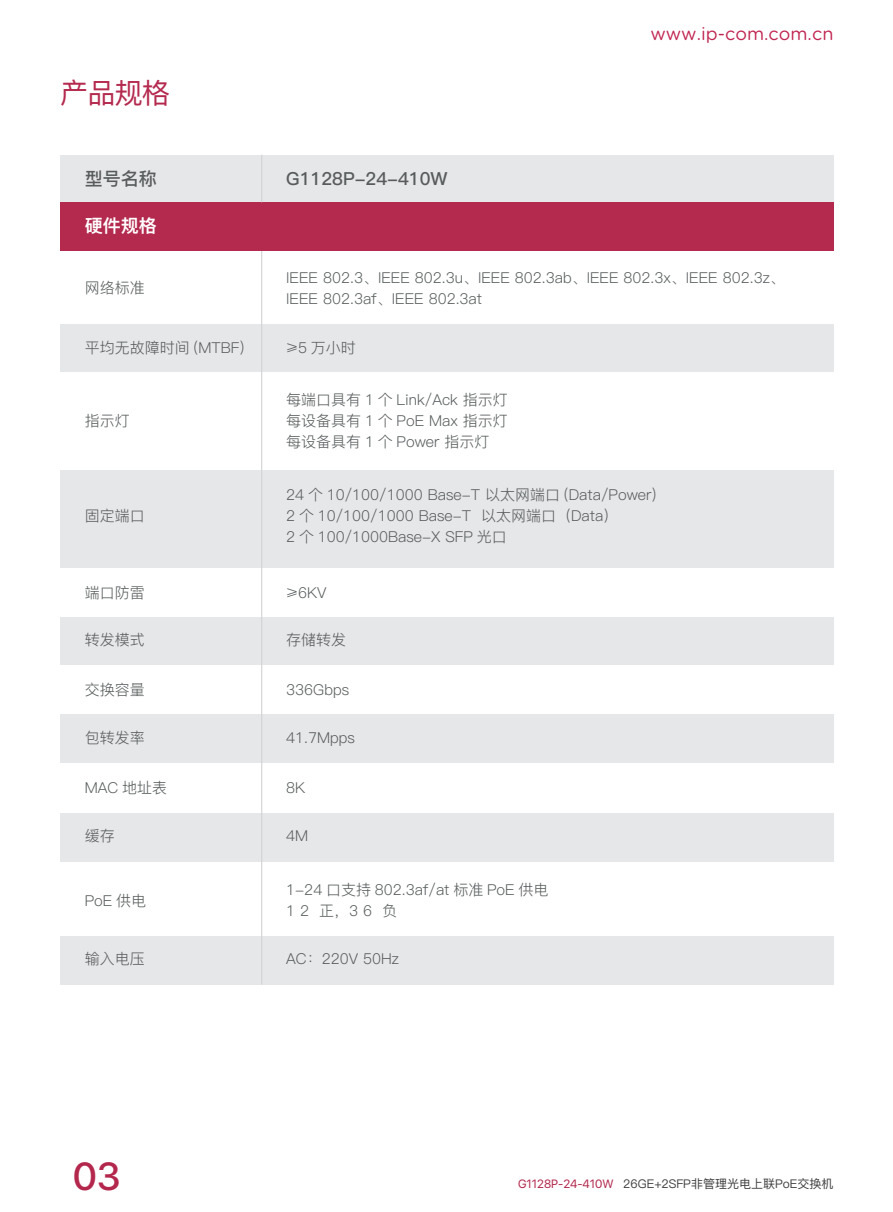
<style>
.page{position:relative;width:893px;height:1212px;background:#fff}
.page>*{position:absolute;margin:0;border:0;box-sizing:border-box;transform-origin:0 0}
.t1{font:500 38.85px "SF Pro Display";color:#b4274d}
.t2{font:28.35px "Ping Fang SC Medium";color:#b4294e}
.t3{font:18px "Ping Fang SC Bold";color:#585c5d}
.t4{font:18px "Gotham Rounded";color:#c12652}
.t5{font:18px "Ping Fang SC Heavy";color:#fff}
.t6{font:15px/21px "Ping Fang SC Regular";color:#585c5d}
.t7{font:12px "Ping Fang SC Medium";color:#3e3e3f}
.s1{font-family:"SF Pro Display";color:#b4294e}
</style>
<div class="page">
<div style="left:60px;top:155px;width:774px;height:48px;background:#e6e7e9"></div>
<div style="left:60px;top:202px;width:774px;height:49px;background:#b4294e"></div>
<div style="left:60px;top:324px;width:774px;height:48px;background:#e6e7e9"></div>
<div style="left:60px;top:714px;width:774px;height:49px;background:#e6e7e9"></div>
<div style="left:60px;top:813px;width:774px;height:49px;background:#e6e7e9"></div>
<div style="left:60px;top:470px;width:774px;height:98px;background:#e6e7e9"></div>
<div style="left:60px;top:617px;width:774px;height:49px;background:#e6e7e9"></div>
<div style="left:60px;top:665px;width:774px;height:49px;background:#fff"></div>
<div style="left:60px;top:936px;width:774px;height:48px;background:#e6e7e9"></div>
<hr style="left:261px;top:251px;width:1px;height:733px;background:#d2d3d4">
<hr style="left:261px;top:155px;width:1px;height:47px;background:#d2d3d4">
<h2 class="t2" style="left:60px;top:76px;width:111px">产品规格</h2>
<p class="t3" style="left:85px;top:168px;width:73px">型号名称</p>
<p class="t5" style="left:85px;top:215px;width:73px">硬件规格</p>
<p class="t6" style="left:85px;top:278px;width:61px">网络标准</p>
<p class="t3" style="left:286px;top:168px;width:163px">G1128P-24-410W</p>
<p class="t4" style="left:650px;top:22px;width:185px">www.ip-com.com.cn</p>
<p class="t6" style="left:286px;top:267px;width:500px">IEEE 802.3、IEEE 802.3u、IEEE 802.3ab、IEEE 802.3x、IEEE 802.3z、<br>IEEE 802.3af、IEEE 802.3at</p>
<p class="t6" style="left:85px;top:337px;width:161px">平均无故障时间 (MTBF)</p>
<p class="t6" style="left:286px;top:337px;width:71px">≥5 万小时</p>
<p class="t6" style="left:85px;top:410px;width:46px">指示灯</p>
<p class="t6" style="left:85px;top:505px;width:61px">固定端口</p>
<p class="t6" style="left:85px;top:582px;width:61px">端口防雷</p>
<p class="t6" style="left:286px;top:389px;width:223px;text-align:justify">每端口具有 1 个 Link/Ack 指示灯每设备具有 1 个 PoE Max 指示灯每设备具有 1 个 Power 指示灯</p>
<p class="t6" style="left:286px;top:484px;width:372px">24 个 10/100/1000 Base-T 以太网端口 (Data/Power)<br>2 个 10/100/1000 Base-T 以太网端口（Data）<br>2 个 100/1000Base-X SFP 光口</p>
<p class="t6" style="left:286px;top:582px;width:42px">≥6KV</p>
<p class="t6" style="left:85px;top:630px;width:61px">转发模式</p>
<p class="t6" style="left:286px;top:630px;width:61px">存储转发</p>
<p class="t6" style="left:85px;top:679px;width:61px">交换容量</p>
<p class="t6" style="left:286px;top:679px;width:64px">336Gbps</p>
<p class="t6" style="left:85px;top:727px;width:61px">包转发率</p>
<p class="t6" style="left:286px;top:727px;width:70px">41.7Mpps</p>
<p class="t6" style="left:85px;top:777px;width:84px">MAC 地址表</p>
<p class="t6" style="left:286px;top:777px;width:21px">8K</p>
<p class="t6" style="left:286px;top:825px;width:24px">4M</p>
<p class="t6" style="left:85px;top:825px;width:31px">缓存</p>
<p class="t6" style="left:85px;top:890px;width:63px">PoE 供电</p>
<p class="t6" style="left:286px;top:879px;width:264px">1-24 口支持 802.3af/at 标准 PoE 供电<br>1 2 正，3 6 负</p>
<p class="t6" style="left:85px;top:948px;width:61px">输入电压</p>
<p class="t6" style="left:286px;top:948px;width:114px">AC：220V 50Hz</p>
<h1 class="t1" style="left:73px;top:1148px;width:49px">03</h1>
<p class="t7" style="left:518px;top:1177px;width:317px"><span class="s1">G1128P-24-410W</span> 26GE+2SFP非管理光电上联PoE交换机</p>
</div>
